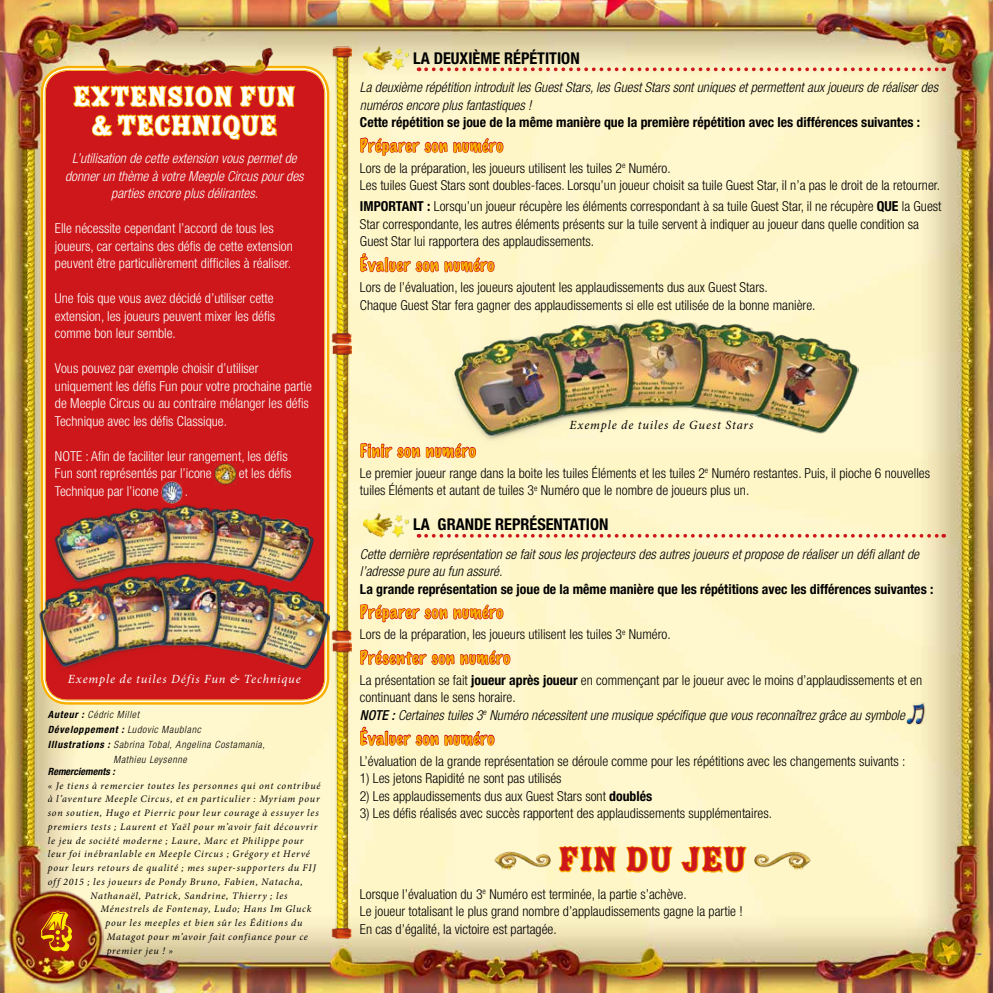
<style>
.page{position:relative;width:993px;height:993px;background:#fff}
.page>*{position:absolute;margin:0;border:0;box-sizing:border-box;transform-origin:0 0}
.t1{font:55px "Zebrawood Std";color:#ffed00}
.t2{font:37.5px "Zebrawood Std Fill";color:#cd171a}
.t3{font:30px/28.9px "Zebrawood Std Fill";color:#fff;text-align:center}
.t4{font:100 16.25px "Marker Felt";letter-spacing:.055em;color:#f8b000}
.t5{font:700 condensed 16.25px "Helvetica Neue LT Std";color:#000}
.t6{font:300 condensed 13.75px/17.5px "Helvetica Neue LT Std";color:#000}
.t7{font:300 condensed 13.75px/17.5px "Helvetica Neue LT Std";color:#fff}
.t8{font:italic 300 condensed 13.75px/17.5px "Helvetica Neue LT Std";color:#000}
.t9{font:700 condensed 13.75px "Helvetica Neue LT Std";color:#000}
.t10{font:italic 300 condensed 13.75px/17.5px "Helvetica Neue LT Std";color:#fff;text-align:center}
.t11{font:italic 12.5px "Minion Pro";letter-spacing:.07em;color:#fff}
.t12{font:italic 12.5px "Minion Pro";letter-spacing:.065em;color:#000}
.t13{font:italic 10px "Minion Pro";letter-spacing:.07em;color:#000}
.t14{font:italic 300 condensed 10px "Helvetica Neue LT Std";letter-spacing:.065em;color:#000}
.t15{font:italic 700 condensed 10px "Helvetica Neue LT Std";color:#000}
.s1{font-weight:700}
.s2{font-size:21.25px}
.s3{font-weight:500;font-style:italic}
.s4{font-style:italic}
</style>
<div class="page">
<img style="left:0;top:0;width:992px;height:992px">
<img style="left:9px;top:888px;width:95px;height:95px">
<img style="left:331px;top:47px;width:20px;height:890px">
<div style="left:43px;top:68px;width:284px;height:634px;background:#cd171a;border-radius:25px"></div>
<svg style="left:73px;top:85px;width:223px;height:55px"></svg>
<img style="left:215px;top:463px;width:21px;height:21px">
<img style="left:161px;top:481px;width:21px;height:22px">
<img style="left:96px;top:44px;width:182px;height:33px">
<svg style="left:426px;top:67px;width:517px;height:4px"></svg>
<svg style="left:426px;top:533px;width:517px;height:4px"></svg>
<img style="left:363px;top:47px;width:46px;height:24px">
<svg style="left:359px;top:135px;width:145px;height:38px"></svg>
<svg style="left:359px;top:252px;width:136px;height:40px"></svg>
<svg style="left:359px;top:440px;width:117px;height:54px"></svg>
<img style="left:363px;top:513px;width:46px;height:24px">
<svg style="left:359px;top:601px;width:145px;height:38px"></svg>
<svg style="left:359px;top:647px;width:152px;height:38px"></svg>
<svg style="left:359px;top:725px;width:136px;height:40px"></svg>
<img style="left:494px;top:850px;width:56px;height:21px">
<svg style="left:557px;top:844px;width:61px;height:28px"></svg>
<svg style="left:624px;top:844px;width:49px;height:29px"></svg>
<svg style="left:679px;top:844px;width:68px;height:30px"></svg>
<img style="left:754px;top:850px;width:56px;height:21px">
<img style="left:445px;top:317px;width:413px;height:127px">
<img style="left:35px;top:503px;width:295px;height:170px">
<img style="left:904px;top:702px;width:22px;height:21px">
<h3 class="t3" style="left:73px;top:83px;width:224px">EXTENSION FUN &amp; TECHNIQUE</h3>
<p class="t10" style="left:65px;top:150px;width:240px">L’utilisation de cette extension vous permet de donner un thème à votre Meeple Circus pour des parties encore plus délirantes.</p>
<p class="t7" style="left:55px;top:219px;width:239px">Elle nécessite cependant l’accord de tous les joueurs, car certains des défis de cette extension peuvent être particulièrement difficiles à réaliser.</p>
<p class="t7" style="left:55px;top:289px;width:222px;text-align:justify">Une fois que vous avez décidé d’utiliser cette extension, les joueurs peuvent mixer les défis comme bon leur semble.</p>
<p class="t7" style="left:55px;top:359px;width:258px">Vous pouvez par exemple choisir d’utiliser uniquement les défis Fun pour votre prochaine partie de Meeple Circus ou au contraire mélanger les défis Technique avec les défis Classique.</p>
<p class="t7" style="left:55px;top:447px;width:234px">NOTE : Afin de faciliter leur rangement, les défis<br>Fun sont représentés par l’icone</p>
<p class="t7" style="left:239px;top:464px;width:54px">et les défis</p>
<p class="t7" style="left:55px;top:482px;width:105px">Technique par l’icone</p>
<p class="t7" style="left:185px;top:482px;width:5px">.</p>
<p class="t11" style="left:68px;top:669px;width:234px">Exemple de tuiles Défis Fun &amp; Technique</p>
<p class="t14" style="left:48px;top:708px;width:93px"><span class="s1">Auteur :</span> Cédric Millet</p>
<p class="t14" style="left:48px;top:723px;width:154px"><span class="s1">Développement :</span> Ludovic Maublanc</p>
<p class="t14" style="left:48px;top:738px;width:218px"><span class="s1">Illustrations :</span> Sabrina Tobal, Angelina Costamania,</p>
<p class="t14" style="left:113px;top:753px;width:75px">Mathieu Leysenne</p>
<p class="t15" style="left:48px;top:765px;width:68px">Remerciements :</p>
<p class="t13" style="left:48px;top:778px;width:274px">« Je tiens à remercier toutes les personnes qui ont contribué</p>
<p class="t13" style="left:48px;top:792px;width:273px">à l’aventure Meeple Circus, et en particulier : Myriam pour</p>
<p class="t13" style="left:48px;top:805px;width:272px">son soutien, Hugo et Pierric pour leur courage à essuyer les</p>
<p class="t13" style="left:48px;top:819px;width:271px">premiers tests ; Laurent et Yaël pour m’avoir fait découvrir</p>
<p class="t13" style="left:48px;top:833px;width:257px">le jeu de société moderne ; Laure, Marc et Philippe pour</p>
<p class="t13" style="left:48px;top:847px;width:263px">leur foi inébranlable en Meeple Circus ; Grégory et Hervé</p>
<p class="t13" style="left:48px;top:860px;width:269px">pour leurs retours de qualité ; mes super-supporters du FIJ</p>
<p class="t13" style="left:48px;top:874px;width:256px">off 2015 ; les joueurs de Pondy Bruno, Fabien, Natacha,</p>
<p class="t13" style="left:90px;top:888px;width:199px">Nathanaël, Patrick, Sandrine, Thierry ; les</p>
<p class="t13" style="left:100px;top:902px;width:212px">Ménestrels de Fontenay, Ludo; Hans Im Gluck</p>
<p class="t13" style="left:105px;top:915px;width:198px">pour les meeples et bien sûr les Éditions du</p>
<p class="t13" style="left:107px;top:929px;width:203px">Matagot pour m’avoir fait confiance pour ce</p>
<p class="t13" style="left:107px;top:943px;width:68px">premier jeu ! »</p>
<h1 class="t1" style="left:40px;top:900px;width:33px">4</h1>
<p class="t5" style="left:413px;top:48px;width:168px">LA DEUXIÈME RÉPÉTITION</p>
<p class="t8" style="left:360px;top:79px;width:579px">La deuxième répétition introduit les Guest Stars, les Guest Stars sont uniques et permettent aux joueurs de réaliser des numéros encore plus fantastiques !</p>
<p class="t9" style="left:360px;top:114px;width:561px">Cette répétition se joue de la même manière que la première répétition avec les différences suivantes :</p>
<p class="t4" style="left:360px;top:133px;width:144px">Préparer son numéro</p>
<p class="t6" style="left:360px;top:159px;width:581px">Lors de la préparation, les joueurs utilisent les tuiles 2<sup>e</sup> Numéro.<br>Les tuiles Guest Stars sont doubles-faces. Lorsqu’un joueur choisit sa tuile Guest Star, il n’a pas le droit de la retourner.</p>
<p class="t6" style="left:360px;top:197px;width:583px"><span class="s1">IMPORTANT :</span> Lorsqu’un joueur récupère les éléments correspondant à sa tuile Guest Star, il ne récupère <span class="s1">QUE</span> la Guest<br>Star correspondante, les autres éléments présents sur la tuile servent à indiquer au joueur dans quelle condition sa<br>Guest Star lui rapportera des applaudissements.</p>
<p class="t4" style="left:360px;top:252px;width:136px"><span class="s2">É</span>valuer son numéro</p>
<p class="t6" style="left:360px;top:278px;width:457px">Lors de l’évaluation, les joueurs ajoutent les applaudissements dus aux Guest Stars.<br>Chaque Guest Star fera gagner des applaudissements si elle est utilisée de la bonne manière.</p>
<p class="t12" style="left:569px;top:416px;width:185px">Exemple de tuiles de Guest Stars</p>
<p class="t4" style="left:360px;top:437px;width:117px">Finir son numéro</p>
<p class="t6" style="left:360px;top:464px;width:571px">Le premier joueur range dans la boite les tuiles Éléments et les tuiles 2<sup>e</sup> Numéro restantes. Puis, il pioche 6 nouvelles tuiles Éléments et autant de tuiles 3<sup>e</sup> Numéro que le nombre de joueurs plus un.</p>
<p class="t5" style="left:413px;top:514px;width:196px">LA GRANDE REPRÉSENTATION</p>
<p class="t8" style="left:360px;top:545px;width:560px">Cette dernière représentation se fait sous les projecteurs des autres joueurs et propose de réaliser un défi allant de l’adresse pure au fun assuré.</p>
<p class="t9" style="left:360px;top:580px;width:574px">La grande représentation se joue de la même manière que les répétitions avec les différences suivantes :</p>
<p class="t4" style="left:360px;top:599px;width:144px">Préparer son numéro</p>
<p class="t6" style="left:360px;top:625px;width:312px">Lors de la préparation, les joueurs utilisent les tuiles 3<sup>e</sup> Numéro.</p>
<p class="t4" style="left:360px;top:644px;width:151px">Présenter son numéro</p>
<p class="t6" style="left:360px;top:671px;width:563px">La présentation se fait <span class="s1">joueur après joueur</span> en commençant par le joueur avec le moins d’applaudissements et en continuant dans le sens horaire.<br><span class="s3">NOTE :</span> <span class="s4">Certaines tuiles 3</span><sup>e</sup> <span class="s4">Numéro nécessitent une musique spécifique que vous reconnaîtrez grâce au symbole</span></p>
<p class="t4" style="left:360px;top:725px;width:136px"><span class="s2">É</span>valuer son numéro</p>
<p class="t6" style="left:360px;top:751px;width:547px">L’évaluation de la grande représentation se déroule comme pour les répétitions avec les changements suivants :</p>
<p class="t6" style="left:360px;top:769px;width:203px">1) Les jetons Rapidité ne sont pas utilisés</p>
<p class="t6" style="left:360px;top:786px;width:294px">2) Les applaudissements dus aux Guest Stars sont <span class="s1">doublés</span></p>
<p class="t6" style="left:360px;top:804px;width:413px">3) Les défis réalisés avec succès rapportent des applaudissements supplémentaires.</p>
<h2 class="t2" style="left:558px;top:839px;width:190px">FIN DU JEU</h2>
<p class="t6" style="left:360px;top:884px;width:384px">Lorsque l’évaluation du 3<sup>e</sup> Numéro est terminée, la partie s’achève.<br>Le joueur totalisant le plus grand nombre d’applaudissements gagne la partie !<br>En cas d’égalité, la victoire est partagée.</p>
</div>
